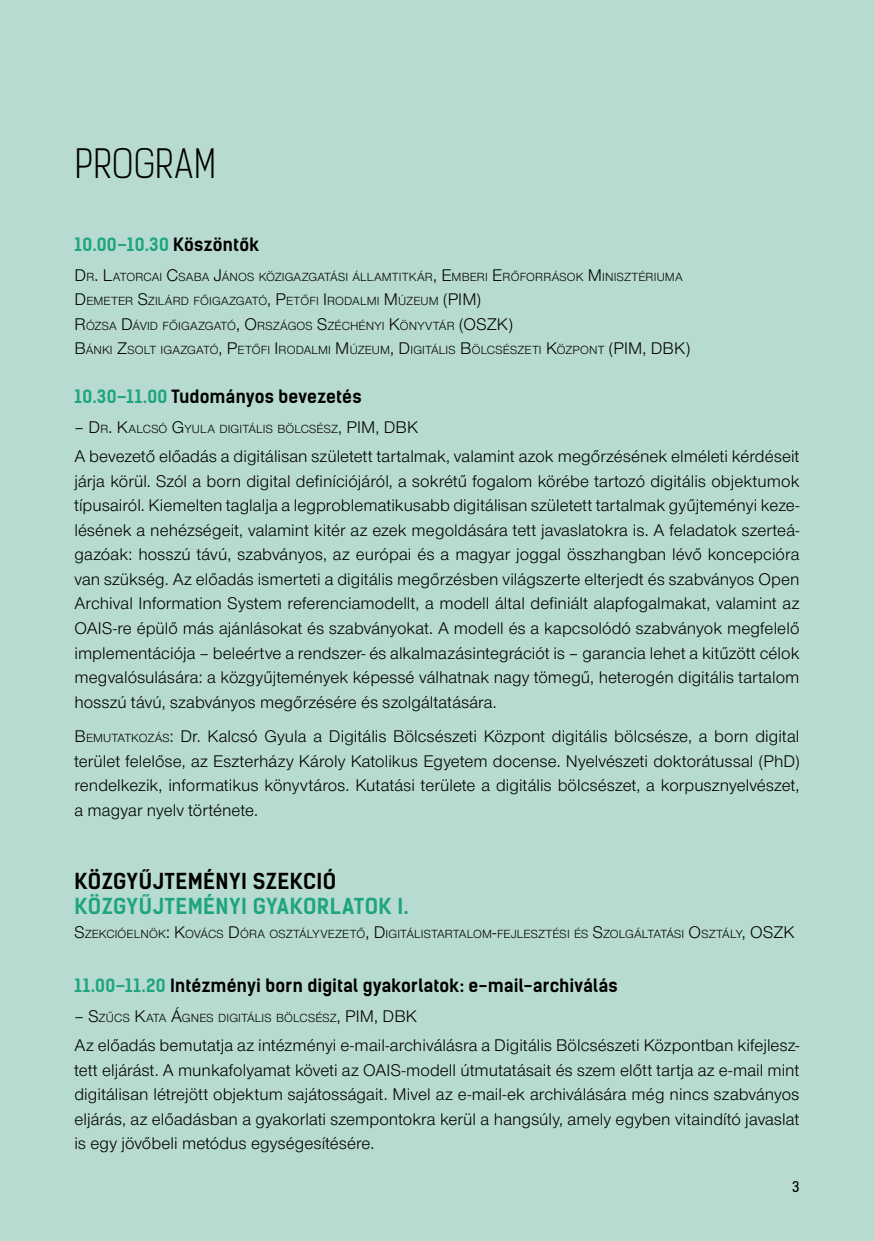
<style>
.page{position:relative;width:874px;height:1241px;background:#fff}
.page>*{position:absolute;margin:0;border:0;box-sizing:border-box;transform-origin:0 0}
.lábjegyzet_szöveg{font:300 38.5px "Kelson Sans";letter-spacing:.005em;color:#000}
.lábjegyzet_szöveg-2{font:700 21px "Kelson Sans";letter-spacing:.02em;color:#1ea57f}
.lábjegyzet_szöveg-3{font:700 21px "Kelson Sans";letter-spacing:.02em;color:#000}
.lábjegyzet_szöveg-4{font:17.5px/24.5px "Nimbus Sans Nov Reg";letter-spacing:.005em;color:#000;text-align:justify}
.lábjegyzet_szöveg-5{font:700 17.5px "Kelson Sans";letter-spacing:.01em;color:#000}
.lábjegyzet_szöveg-6{font:700 17.5px "Kelson Sans";letter-spacing:.02em;color:#1ea57f}
.lábjegyzet_szöveg-7{font:17.5px "Nimbus Sans Nov Reg";color:#000}
.t1{font:14px "Kelson Sans";color:#000}
.lábjegyzet_szöveg-8{font:12.25px "Nimbus Sans Nov Reg";letter-spacing:.01em;color:#000}
.s1{color:#000}
.s2{font-size:17.5px}
.s3{color:#1ea57f}
.s4{font-style:inherit}
.s5{font-size:12.25px}
</style>
<div class="page">
<div style="left:0;top:0;width:873px;height:1240px;background:#b8dbd1"></div>
<p class="lábjegyzet_szöveg" style="left:74px;top:140px;width:143px">PROGRAM</p>
<p class="lábjegyzet_szöveg-6" style="left:74px;top:234px;width:186px">10.00–10.30 <span class="s1">Köszöntők</span></p>
<p class="lábjegyzet_szöveg-8" style="left:74px;top:270px;width:609px"><span class="s2">D</span>R<span class="s2">. L</span>ATORCAI <span class="s2">C</span>SABA <span class="s2">J</span>ÁNOS KÖZIGAZGATÁSI ÁLLAMTITKÁR<span class="s2">, E</span>MBERI <span class="s2">E</span>RŐFORRÁSOK <span class="s2">M</span> INISZTÉRIUMA</p>
<p class="lábjegyzet_szöveg-8" style="left:74px;top:294px;width:408px"><span class="s2">D</span>EMETER <span class="s2">S</span>ZILÁRD FŐIGAZGATÓ<span class="s2">, P</span>ETŐFI <span class="s2">I</span> RODALMI <span class="s2">M</span> ÚZEUM <span class="s2">(PIM)</span></p>
<p class="lábjegyzet_szöveg-8" style="left:74px;top:319px;width:401px"><span class="s2">R</span> ÓZSA <span class="s2">D</span>ÁVID FŐIGAZGATÓ<span class="s2">, O</span>RSZÁGOS <span class="s2">S</span>ZÉCHÉNYI <span class="s2">K</span>ÖNYVTÁR <span class="s2">(OSZK</span></p>
<p class="lábjegyzet_szöveg-7" style="left:508px;top:314px;width:6px">)</p>
<p class="lábjegyzet_szöveg-8" style="left:74px;top:343px;width:617px"><span class="s2">B</span>ÁNKI <span class="s2">Z</span>SOLT IGAZGATÓ<span class="s2">, P</span>ETŐFI <span class="s2">I</span> RODALMI <span class="s2">M</span> ÚZEUM<span class="s2">, D</span>IGITÁLIS <span class="s2">B</span>ÖLCSÉSZETI <span class="s2">K</span>ÖZPONT <span class="s2">(PIM , DBK)</span></p>
<p class="lábjegyzet_szöveg-5" style="left:74px;top:386px;width:288px"><span class="s3">10.30–11.00</span> Tudományos bevezetés</p>
<p class="lábjegyzet_szöveg-8" style="left:74px;top:422px;width:333px"><span class="s2">– D</span>R<span class="s2">. K</span>ALCSÓ <span class="s2">G</span>YULA DIGITÁLIS BÖLCSÉSZ<span class="s2">, PIM , DBK</span></p>
<p class="lábjegyzet_szöveg-4" style="left:74px;top:444px;width:726px">A bevezető előadás a digitálisan született tartalmak, valamint azok megőrzésének elméleti kérdéseit járja körül. Szól a born digital definíciójáról, a sokrétű fogalom körébe tartozó digitális objektumok típusairól. Kiemelten taglalja a legproblematikusabb digitálisan született tartalmak gyűjteményi keze&shy;lésének a nehézségeit, valamint kitér az ezek megoldására tett javaslatokra is. A feladatok szerteá&shy;gazóak: hosszú távú, szabványos, az európai és a magyar joggal összhangban lévő koncepcióra van szükség. Az előadás ismerteti a digitális megőrzésben világszerte elterjedt és szabványos Open Archival Information System referenciamodellt, a modell által definiált alapfogalmakat, valamint az OAIS-re épülő más ajánlásokat és szabványokat. A modell és a kapcsolódó szabványok megfelelő implementációja – beleértve a rendszer- és alkalmazásintegrációt is – garancia lehet a kitűzött célok megvalósulására: a közgyűjtemények képessé válhatnak nagy tömegű, heterogén digitális tartalom hosszú távú, szabványos megőrzésére és szolgáltatására.</p>
<p class="lábjegyzet_szöveg-4" style="left:74px;top:724px;width:726px"><span class="s4">B</span> <span class="s5">EMUTATKOZÁS</span><span class="s4">:</span> Dr. Kalcsó Gyula a Digitális Bölcsészeti Központ digitális bölcsésze, a born digital terület felelőse, az Eszterházy Károly Katolikus Egyetem docense. Nyelvészeti doktorátussal (PhD) rendelkezik, informatikus könyvtáros. Kutatási területe a digitális bölcsészet, a korpusznyelvészet, a magyar nyelv története.</p>
<p class="lábjegyzet_szöveg-3" style="left:75px;top:868px;width:263px">KÖZGYŰJTEMÉNYI SZEKCIÓ</p>
<p class="lábjegyzet_szöveg-2" style="left:75px;top:892px;width:335px">KÖZGYŰJTEMÉNYI GYAKORLATOK I.</p>
<p class="lábjegyzet_szöveg-8" style="left:74px;top:927px;width:437px"><span class="s2">S</span>ZEKCIÓELNÖK<span class="s2">: K</span>OVÁCS <span class="s2">D</span>ÓRA OSZTÁLYVEZETŐ<span class="s2">, D</span>IGITÁLISTARTALOM<span class="s2">-</span>FEJLE</p>
<p class="lábjegyzet_szöveg-8" style="left:530px;top:927px;width:232px">SZTÉSI ÉS <span class="s2">S</span>ZOLGÁLTATÁSI <span class="s2">O</span>SZTÁLY<span class="s2">, OSZK</span></p>
<p class="lábjegyzet_szöveg-5" style="left:74px;top:974px;width:544px"><span class="s3">11.00–11.20</span> Intézményi born digital gyakorlatok: e-mail-archiválás</p>
<p class="lábjegyzet_szöveg-8" style="left:74px;top:1010px;width:332px"><span class="s2">– S</span>ZŰCS <span class="s2">K</span>ATA <span class="s2">Á</span>GNES DIGITÁLIS BÖLCSÉSZ<span class="s2">, PIM , DBK</span></p>
<p class="lábjegyzet_szöveg-4" style="left:74px;top:1032px;width:726px">Az előadás bemutatja az intézményi e-mail-archiválásra a Digitális Bölcsészeti Központban kifejlesz&shy;tett eljárást. A munkafolyamat követi az OAIS-modell útmutatásait és szem előtt tartja az e-mail mint digitálisan létrejött objektum sajátosságait. Mivel az e-mail-ek archiválására még nincs szabványos eljárás, az előadásban a gyakorlati szempontokra kerül a hangsúly, amely egyben vitaindító javaslat is egy jövőbeli metódus egységesítésére.</p>
<p class="t1" style="left:791px;top:1177px;width:9px">3</p>
</div>
